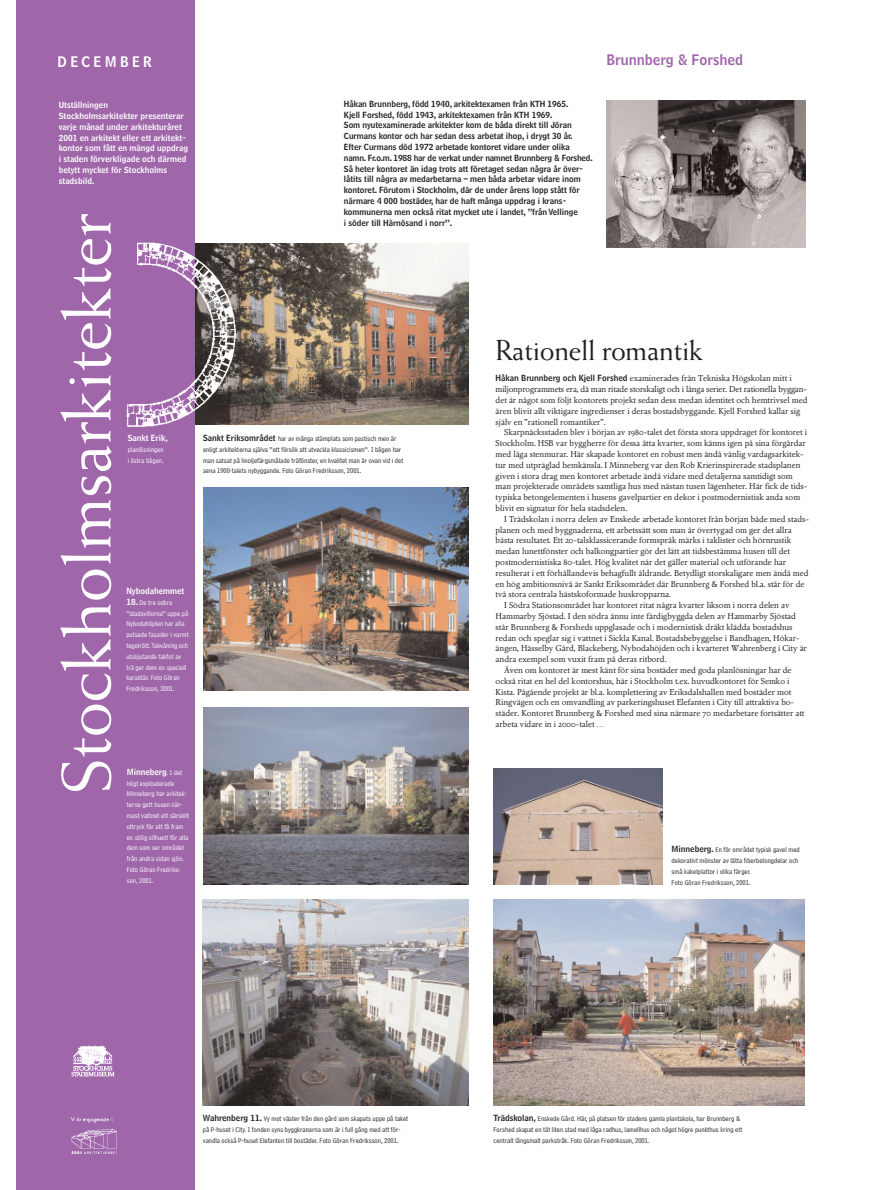
<style>
.page{position:relative;width:885px;height:1190px;background:#fff}
.page>*{position:absolute;margin:0;border:0;box-sizing:border-box;transform-origin:0 0}
.t1{font:69.62px "Weiss";letter-spacing:-.01em;color:#fff}
.t2{font:28.75px "Weiss";letter-spacing:-.015em;color:#231f1f}
.t3{font:14.38px "Bell Centennial Name And Number";color:#9f66aa}
.t4{font:14.38px "Bell Centennial Name And Number";letter-spacing:.22em;color:#fff}
.t5{font:8.38px/10.8px "Nordling BQ Osf";color:#231f1f}
.t6{font:8.38px/10.8px "Bell Centennial Name And Number";letter-spacing:-.005em;color:#231f1f}
.t7{font:8.38px/10.8px "Bell Centennial Name And Number";color:#fff}
.t8{font:7.25px/10.8px "Bell Centennial Address";color:#231f1f}
.t9{font:7.25px/10.8px "Bell Centennial Address";color:#fff}
.s1{font-family:"Bell Centennial Name And Number"}
.s2{font-family:"Bell Centennial Name And Number";font-size:8.38px}
.s3{font-family:"Bell Centennial Address";font-size:7.25px}
</style>
<div class="page">
<img style="left:238px;top:243px;width:230px;height:182px">
<div style="left:16px;top:0;width:178px;height:1190px;background:#9f66aa"></div>
<img style="left:71px;top:1118px;width:45px;height:35px">
<img style="left:71px;top:1045px;width:44px;height:32px">
<img style="left:126px;top:238px;width:112px;height:194px">
<img style="left:607px;top:101px;width:199px;height:146px">
<img style="left:203px;top:488px;width:265px;height:203px">
<img style="left:203px;top:708px;width:265px;height:176px">
<img style="left:494px;top:768px;width:169px;height:116px">
<img style="left:203px;top:900px;width:265px;height:205px">
<img style="left:494px;top:900px;width:311px;height:205px">
<h3 class="t4" style="left:58px;top:57px;width:96px">DECEMBER</h3>
<h3 class="t3" style="left:606px;top:54px;width:138px">Brunnberg &amp; Forshed</h3>
<p class="t7" style="left:59px;top:100px;width:131px">Utställningen<br>Stockholmsarkitekter presenterar varje månad under arkitekturåret<br>2001 en arkitekt eller ett arkitekt&shy;kontor som fått en mängd uppdrag i staden förverkligade och därmed betytt mycket för Stockholms stadsbild.</p>
<p class="t6" style="left:344px;top:99px;width:250px">Håkan Brunnberg, född 1940, arkitektexamen från KTH 1965.<br>Kjell Forshed, född 1943, arkitektexamen från KTH 1969.<br>Som nyutexaminerade arkitekter kom de båda direkt till Jöran Curmans kontor och har sedan dess arbetat ihop, i drygt 30 år.<br>Efter Curmans död 1972 arbetade kontoret vidare under olika namn. Fr.o.m. 1988 har de verkat under namnet Brunnberg &amp; Forshed.<br>Så heter kontoret än idag trots att företaget sedan några år över&shy;låtits till några av medarbetarna – men båda arbetar vidare inom kontoret. Förutom i Stockholm, där de under årens lopp stått för närmare 4 000 bostäder, har de haft många uppdrag i krans&shy;kommunerna men också ritat mycket ute i landet, ”från Vellinge<br>i söder till Härnösand i norr”.</p>
<h1 class="t1" style="left:59px;top:794px;width:582px;rotate:-90deg">Stockholmsarkitekter</h1>
<h2 class="t2" style="left:496px;top:339px;width:209px">Rationell romantik</h2>
<p class="t5" style="left:496px;top:374px;width:313px"><span class="s1">Håkan Brunnberg och Kjell Forshed</span> examinerades från Tekniska Högskolan mitt i miljonprogrammets era, då man ritade storskaligt och i långa serier. Det rationella byggan&shy;det är något som följt kontorets projekt sedan dess medan identitet och hemtrivsel med åren blivit allt viktigare ingredienser i deras bostadsbyggande. Kjell Forshed kallar sig själv en ”rationell romantiker”.</p>
<p class="t5" style="left:496px;top:428px;width:313px;text-indent:9px">Skarpnäcksstaden blev i början av 1980-talet det första stora uppdraget för kontoret i Stockholm. HSB var byggherre för dessa åtta kvarter, som känns igen på sina förgårdar med låga stenmurar. Här skapade kontoret en robust men ändå vänlig vardagsarkitek&shy;tur med utpräglad hemkänsla. I Minneberg var den Rob Krierinspirerade stadsplanen given i stora drag men kontoret arbetade ändå vidare med detaljerna samtidigt som man projekterade områdets samtliga hus med nästan tusen lägenheter. Här fick de tids&shy;typiska betongelementen i husens gavelpartier en dekor i postmodernistisk anda som blivit en signatur för hela stadsdelen.</p>
<p class="t5" style="left:504px;top:514px;width:306px">I Trädskolan i norra delen av Enskede arbetade kontoret från början både med stads-</p>
<p class="t5" style="left:496px;top:525px;width:298px">planen och med byggnaderna, ett arbetssätt som man är övertygad om ger det allra</p>
<p class="t5" style="left:496px;top:536px;width:297px">bästa resultatet. Ett 20-talsklassicerande formspråk märks i taklister och hörnrustik</p>
<p class="t5" style="left:496px;top:547px;width:296px">medan lunettfönster och balkongpartier gör det lätt att tidsbestämma husen till det</p>
<p class="t5" style="left:496px;top:558px;width:292px">postmodernistiska 80-talet. Hög kvalitet när det gäller material och utförande har</p>
<p class="t5" style="left:496px;top:568px;width:314px">resulterat i ett förhållandevis behagfullt åldrande. Betydligt storskaligare men ändå med</p>
<p class="t5" style="left:496px;top:579px;width:310px">en hög ambitionsnivå är Sankt Eriksområdet där Brunnberg &amp; Forshed bl.a. står för de</p>
<p class="t5" style="left:496px;top:590px;width:177px">två stora centrala hästskoformade huskropparna.</p>
<p class="t5" style="left:504px;top:601px;width:287px">I Södra Stationsområdet har kontoret ritat några kvarter liksom i norra delen av</p>
<p class="t5" style="left:496px;top:612px;width:302px">Hammarby Sjöstad. I den södra ännu inte färdigbyggda delen av Hammarby Sjöstad</p>
<p class="t5" style="left:496px;top:622px;width:298px">står Brunnberg &amp; Forsheds uppglasade och i modernistisk dräkt klädda bostadshus</p>
<p class="t5" style="left:496px;top:633px;width:305px">redan och speglar sig i vattnet i Sickla Kanal. Bostadsbebyggelse i Bandhagen, Hökar-</p>
<p class="t5" style="left:496px;top:644px;width:313px">ängen, Hässelby Gård, Blackeberg, Nybodahöjden och i kvarteret Wahrenberg i City är</p>
<p class="t5" style="left:496px;top:655px;width:172px">andra exempel som vuxit fram på deras ritbord.</p>
<p class="t5" style="left:504px;top:666px;width:289px">Även om kontoret är mest känt för sina bostäder med goda planlösningar har de</p>
<p class="t5" style="left:496px;top:676px;width:295px">också ritat en hel del kontorshus, här i Stockholm t.ex. huvudkontoret för Semko i</p>
<p class="t5" style="left:496px;top:687px;width:297px">Kista. Pågående projekt är bl.a. komplettering av Eriksdalshallen med bostäder mot</p>
<p class="t5" style="left:496px;top:698px;width:300px">Ringvägen och en omvandling av parkeringshuset Elefanten i City till attraktiva bo-</p>
<p class="t5" style="left:496px;top:709px;width:310px">städer. Kontoret Brunnberg &amp; Forshed med sina närmare 70 medarbetare fortsätter att</p>
<p class="t5" style="left:496px;top:720px;width:110px">arbeta vidare in i 2000-talet …</p>
<p class="t8" style="left:203px;top:434px;width:202px"><span class="s2">Sankt Eriksområdet</span> har av många stämplats som pastisch men är enligt arkitekterna själva ”ett försök att utveckla klassicismen”. I bågen har man satsat på linoljefärgsmålade träfönster, en kvalitet man är ovan vid i det sena 1900-talets nybyggande. Foto Göran Fredriksson, 2001.</p>
<p class="t7" style="left:128px;top:433px;width:42px">Sankt Erik,</p>
<p class="t9" style="left:128px;top:445px;width:38px">planlösningen i östra bågen.</p>
<p class="t7" style="left:126px;top:586px;width:60px">Nybodahemmet</p>
<p class="t9" style="left:126px;top:597px;width:64px"><span class="s2">18.</span> De tre sobra ”stadsvillorna” uppe på<br>Nybodahöjden har alla putsade fasader i varmt tegelrött. Takvåning och utskjutande takfot av trä ger dem en speciell karaktär. Foto Göran<br>Fredriksson, 2001.</p>
<p class="t7" style="left:127px;top:767px;width:57px">Minneberg<span class="s3">. I det</span></p>
<p class="t9" style="left:127px;top:778px;width:64px">högt exploaterade<br>Minneberg har arkitek&shy;terna gett husen när&shy;mast vattnet ett särskilt uttryck för att få fram en stilig silhuett för alla dem som ser området från andra sidan sjön.<br>Foto Göran Fredriks&shy;son, 2001.</p>
<p class="t8" style="left:672px;top:845px;width:130px"><span class="s2">Minneberg.</span> En för området typisk gavel med dekorativt mönster av lätta fiberbetongdelar och små kakelplattor i olika färger.<br>Foto Göran Fredriksson, 2001.</p>
<p class="t8" style="left:203px;top:1114px;width:207px"><span class="s2">Wahrenberg 11.</span> Vy mot väster från den gård som skapats uppe på taket på P-huset i City. I fonden syns byggkranarna som är i full gång med att för&shy;vandla också P-huset Elefanten till bostäder. Foto Göran Fredriksson, 2001.</p>
<p class="t8" style="left:494px;top:1114px;width:250px"><span class="s2">Trädskolan,</span> Enskede Gård. Här, på platsen för stadens gamla plantskola, har Brunnberg &amp;<br>Forshed skapat en tät liten stad med låga radhus, lamellhus och något högre punkthus kring ett centralt långsmalt parkstråk. Foto Göran Fredriksson, 2001.</p>
</div>
